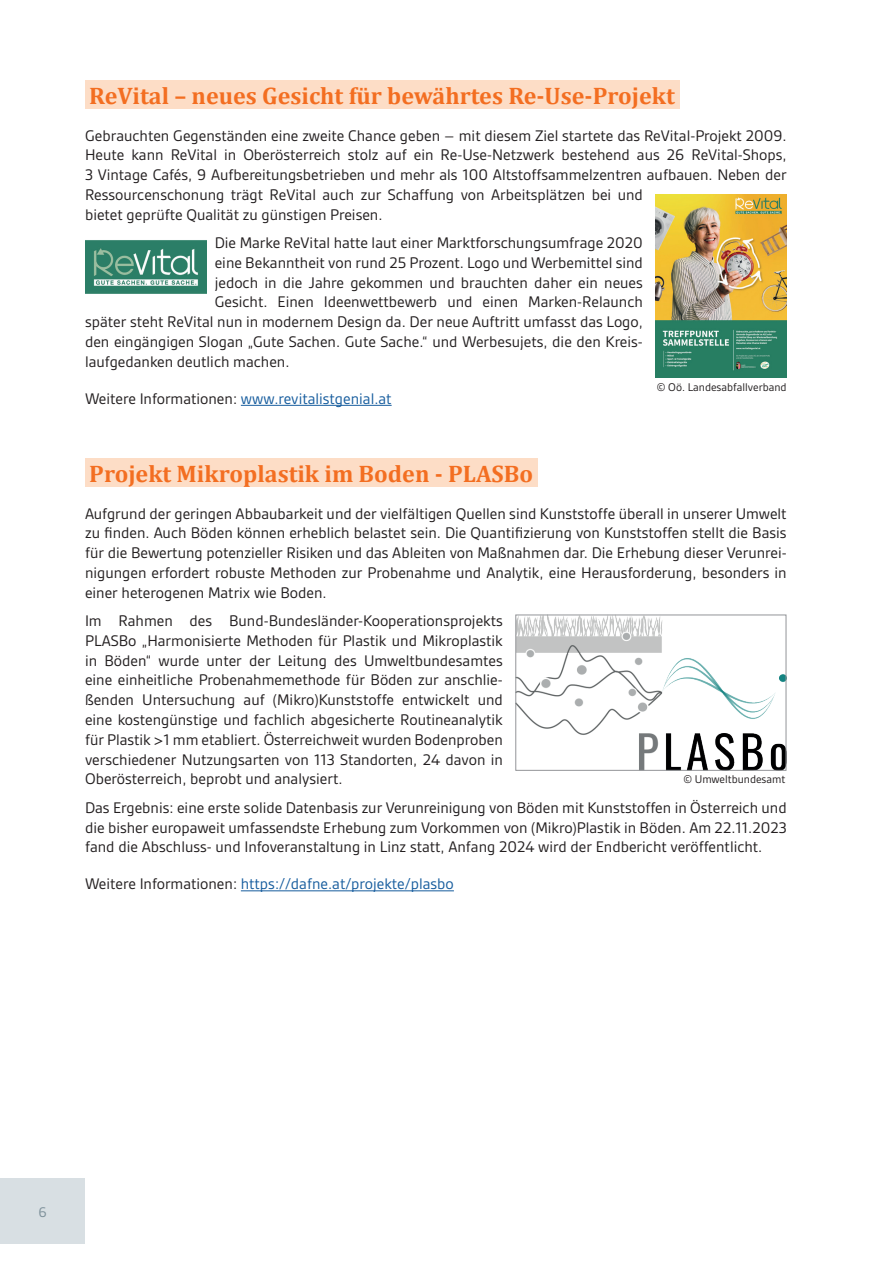
<style>
.page{position:relative;width:893px;height:1263px;background:#fff}
.page>*{position:absolute;margin:0;border:0;box-sizing:border-box;transform-origin:0 0}
.t1{font:700 24px "Cambria";color:#f36e21}
.t2{font:16.5px/19.8px "Gesta";color:#231f20;text-align:justify}
.t3{font:16.5px "Gesta";color:#175d9e}
.t4{font:15px "Gesta";color:#7d909a}
.t5{font:12px "Gesta";color:#231f20}
.s1{color:#231f20}
</style>
<div class="page">
<div style="left:0;top:1179px;width:85px;height:65px;background:#d8dfe3"></div>
<div style="left:85px;top:81px;width:594px;height:28px;background:#fdddc6"></div>
<hr style="left:241px;top:405px;width:151px;height:1px;background:#175d9e">
<div style="left:85px;top:459px;width:452px;height:28px;background:#fdddc6"></div>
<hr style="left:241px;top:890px;width:213px;height:1px;background:#175d9e">
<img style="left:656px;top:194px;width:131px;height:184px">
<img style="left:85px;top:240px;width:121px;height:54px">
<img style="left:518px;top:617px;width:266px;height:151px">
<div style="left:516px;top:615px;width:270px;height:155px;border:1px solid #939598"></div>
<h1 class="t1" style="left:89px;top:79px;width:587px">ReVital – neues Gesicht für bewährtes Re-Use-Projekt</h1>
<p class="t2" style="left:85px;top:125px;width:703px;text-align:left">Gebrauchten Gegenständen eine zweite Chance geben – mit diesem Ziel startete das ReVital-Projekt 2009.<br>Heute kann ReVital in Oberösterreich stolz auf ein Re-Use-Netzwerk bestehend aus 26 ReVital-Shops, 3 Vintage Cafés, 9 Aufbereitungsbetrieben und mehr als 100 Altstoffsammelzentren aufbauen. Neben der Ressourcenschonung trägt ReVital auch zur Schaffung von Arbeitsplätzen bei und<br>bietet geprüfte Qualität zu günstigen Preisen.</p>
<p class="t2" style="left:215px;top:233px;width:430px">Die Marke ReVital hatte laut einer Marktforschungsumfrage 2020</p>
<p class="t2" style="left:215px;top:252px;width:430px">eine Bekanntheit von rund 25 Prozent. Logo und Werbemittel sind</p>
<p class="t2" style="left:215px;top:272px;width:430px">jedoch in die Jahre gekommen und brauchten daher ein neues</p>
<p class="t2" style="left:215px;top:292px;width:430px">Gesicht. Einen Ideenwettbewerb und einen Marken-Relaunch</p>
<p class="t2" style="left:85px;top:312px;width:559px">später steht ReVital nun in modernem Design da. Der neue Auftritt umfasst das Logo,</p>
<p class="t2" style="left:85px;top:332px;width:559px">den eingängigen Slogan „Gute Sachen. Gute Sache.“ und Werbesujets, die den Kreis-</p>
<p class="t2" style="left:85px;top:351px;width:206px">laufgedanken deutlich machen.</p>
<p class="t3" style="left:85px;top:389px;width:308px"><span class="s1">Weitere Informationen:</span> www.revitalistgenial.at</p>
<p class="t5" style="left:657px;top:381px;width:131px">© Oö. Landesabfallverband</p>
<h1 class="t1" style="left:89px;top:457px;width:445px">Projekt Mikroplastik im Boden - PLASBo</h1>
<p class="t2" style="left:85px;top:503px;width:703px">Aufgrund der geringen Abbaubarkeit und der vielfältigen Quellen sind Kunststoffe überall in unserer Umwelt zu finden. Auch Böden können erheblich belastet sein. Die Quantifizierung von Kunststoffen stellt die Basis für die Bewertung potenzieller Risiken und das Ableiten von Maßnahmen dar. Die Erhebung dieser Verunrei&shy;nigungen erfordert robuste Methoden zur Probenahme und Analytik, eine Herausforderung, besonders in einer heterogenen Matrix wie Boden.</p>
<p class="t2" style="left:85px;top:611px;width:419px">Im Rahmen des Bund-Bundesländer-Kooperationsprojekts PLASBo „Harmonisierte Methoden für Plastik und Mikroplastik in Böden“ wurde unter der Leitung des Umweltbundesamtes eine einheitliche Probenahmemethode für Böden zur anschlie&shy;ßenden Untersuchung auf (Mikro)Kunststoffe entwickelt und eine kostengünstige und fachlich abgesicherte Routineanalytik für Plastik &gt;1 mm etabliert. Österreichweit wurden Bodenproben verschiedener Nutzungsarten von 113 Standorten, 24 davon in Oberösterreich, beprobt und analysiert.</p>
<p class="t2" style="left:85px;top:797px;width:703px">Das Ergebnis: eine erste solide Datenbasis zur Verunreinigung von Böden mit Kunststoffen in Österreich und die bisher europaweit umfassendste Erhebung zum Vorkommen von (Mikro)Plastik in Böden. Am 22.11.2023 fand die Abschluss- und Infoveranstaltung in Linz statt, Anfang 2024 wird der Endbericht veröffentlicht.</p>
<p class="t3" style="left:85px;top:874px;width:370px"><span class="s1">Weitere Informationen:</span> https://dafne.at/projekte/plasbo</p>
<p class="t5" style="left:683px;top:772px;width:103px">© Umweltbundesamt</p>
<p class="t4" style="left:38px;top:1203px;width:10px">6</p>
</div>
